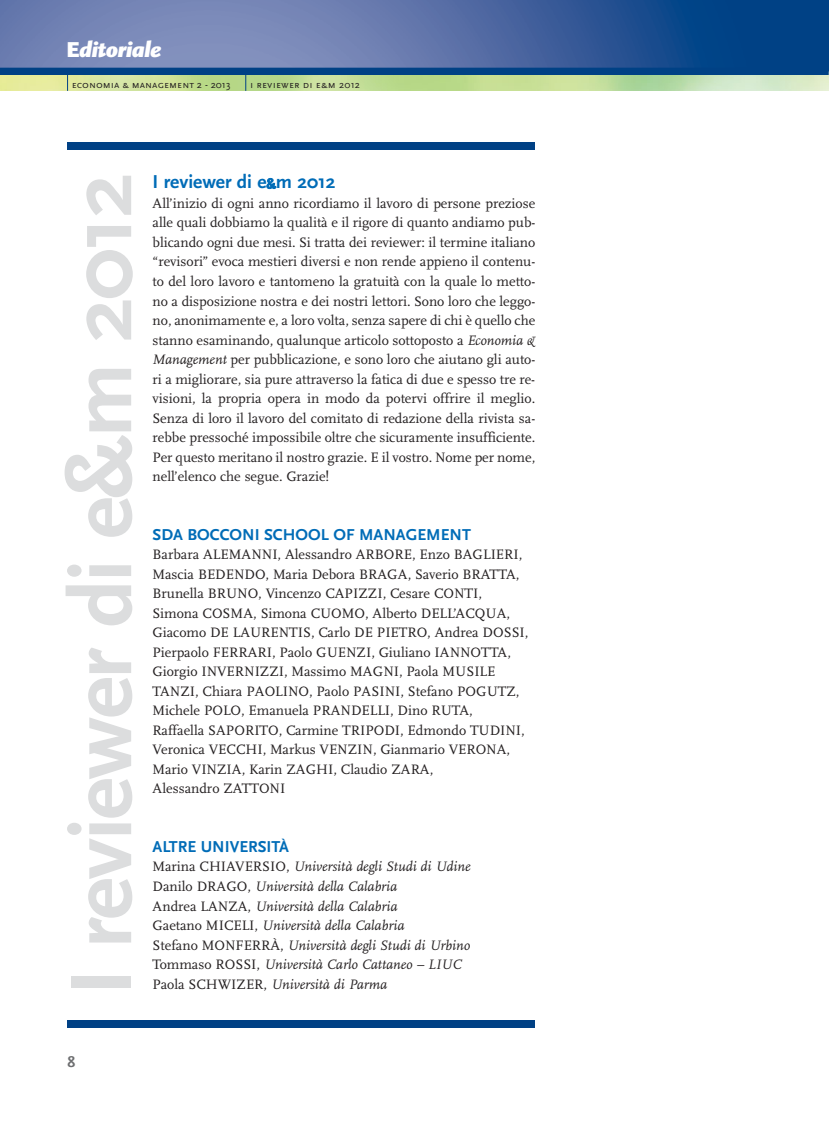
<style>
.page{position:relative;width:829px;height:1148px;background:#fff}
.page>*{position:absolute;margin:0;border:0;box-sizing:border-box;transform-origin:0 0}
.t1{font:700 90px "Scala Sans";letter-spacing:-.025em;color:#dcddde}
.t2{font:italic 900 22.5px "Scala Sans";letter-spacing:-.03em;color:#fff}
.t3{font:700 19.5px "Scala Sans";color:#006cb7}
.t4{font:700 16.5px "Scala Sans";color:#006cb7}
.t5{font:700 15.75px "Scala Sans";color:#6d6e70}
.t6{font:14.25px/19.5px "Scala";color:#231f20;text-align:justify}
.t7{font:italic 14.25px/19.5px "Scala";color:#231f20}
.t8{font:10.5px "Scala Sans Caps";color:#231f20}
.s1{font-style:normal}
.s2{font-family:"Scala Sans"}
.s3{font-size:13.5px}
.s4{font-style:italic}
</style>
<div class="page">
<img style="left:0;top:0;width:829px;height:91px">
<div style="left:0;top:68px;width:829px;height:7px;background:#004185"></div>
<svg style="left:67px;top:75px;width:1px;height:16px"></svg>
<svg style="left:245px;top:75px;width:1px;height:16px"></svg>
<div style="left:68px;top:1019px;width:467px;height:8px;background:#004185"></div>
<div style="left:68px;top:142px;width:467px;height:7px;background:#004185"></div>
<h2 class="t2" style="left:66px;top:41px;width:97px"><span class="s1">E</span>ditoriale</h2>
<p class="t8" style="left:72px;top:79px;width:160px">economia &amp; management <span class="s2">2 - 2013</span></p>
<p class="t8" style="left:250px;top:79px;width:112px">i reviewer di e&amp;m <span class="s2">2012</span></p>
<h1 class="t1" style="left:66px;top:995px;width:824px;rotate:-90deg">I reviewer di e&amp;m 2012</h1>
<h3 class="t3" style="left:153px;top:174px;width:184px">I reviewer di e<span class="s3">&amp;</span>m 2012</h3>
<p class="t6" style="left:153px;top:195px;width:384px">All’inizio di ogni anno ricordiamo il lavoro di persone preziose alle quali dobbiamo la qualità e il rigore di quanto andiamo pub&shy;blicando ogni due mesi. Si tratta dei reviewer: il termine italiano “revisori” evoca mestieri diversi e non rende appieno il contenu&shy;to del loro lavoro e tantomeno la gratuità con la quale lo metto&shy;no a disposizione nostra e dei nostri lettori. Sono loro che leggo&shy;no, anonimamente e, a loro volta, senza sapere di chi è quello che stanno esaminando, qualunque articolo sottoposto a <span class="s4">Economia &amp; Management</span> per pubblicazione, e sono loro che aiutano gli auto&shy;ri a migliorare, sia pure attraverso la fatica di due e spesso tre re&shy;visioni, la propria opera in modo da potervi offrire il meglio.<br>Senza di loro il lavoro del comitato di redazione della rivista sa&shy;rebbe pressoché impossibile oltre che sicuramente insufficiente.<br>Per questo meritano il nostro grazie. E il vostro. Nome per nome, nell’elenco che segue. Grazie!</p>
<p class="t4" style="left:153px;top:527px;width:320px">SDA BOCCONI SCHOOL OF MANAGEMENT</p>
<p class="t6" style="left:153px;top:546px;width:377px;text-align:left">Barbara ALEMANNI, Alessandro ARBORE, Enzo BAGLIERI, Mascia BEDENDO, Maria Debora BRAGA, Saverio BRATTA, Brunella BRUNO, Vincenzo CAPIZZI, Cesare CONTI, Simona COSMA, Simona CUOMO, Alberto DELL’ACQUA, Giacomo DE LAURENTIS, Carlo DE PIETRO, Andrea DOSSI, Pierpaolo FERRARI, Paolo GUENZI, Giuliano IANNOTTA, Giorgio INVERNIZZI, Massimo MAGNI, Paola MUSILE TANZI, Chiara PAOLINO, Paolo PASINI, Stefano POGUTZ, Michele POLO, Emanuela PRANDELLI, Dino RUTA,<br>Raffaella SAPORITO, Carmine TRIPODI, Edmondo TUDINI, Veronica VECCHI, Markus VENZIN, Gianmario VERONA, Mario VINZIA, Karin ZAGHI, Claudio ZARA,<br>Alessandro ZATTONI</p>
<p class="t4" style="left:153px;top:839px;width:138px">ALTRE UNIVERSITÀ</p>
<p class="t7" style="left:153px;top:857px;width:319px"><span class="s1">Marina CHIAVERSIO,</span> Università degli Studi di Udine <span class="s1">Danilo DRAGO,</span> Università della Calabria<br><span class="s1">Andrea LANZA,</span> Università della Calabria<br><span class="s1">Gaetano MICELI,</span> Università della Calabria<br><span class="s1">Stefano MONFERRÀ,</span> Università degli Studi di Urbino <span class="s1">Tommaso ROSSI,</span> Università Carlo Cattaneo – LIUC <span class="s1">Paola SCHWIZER,</span> Università di Parma</p>
<p class="t5" style="left:68px;top:1054px;width:9px">8</p>
</div>
